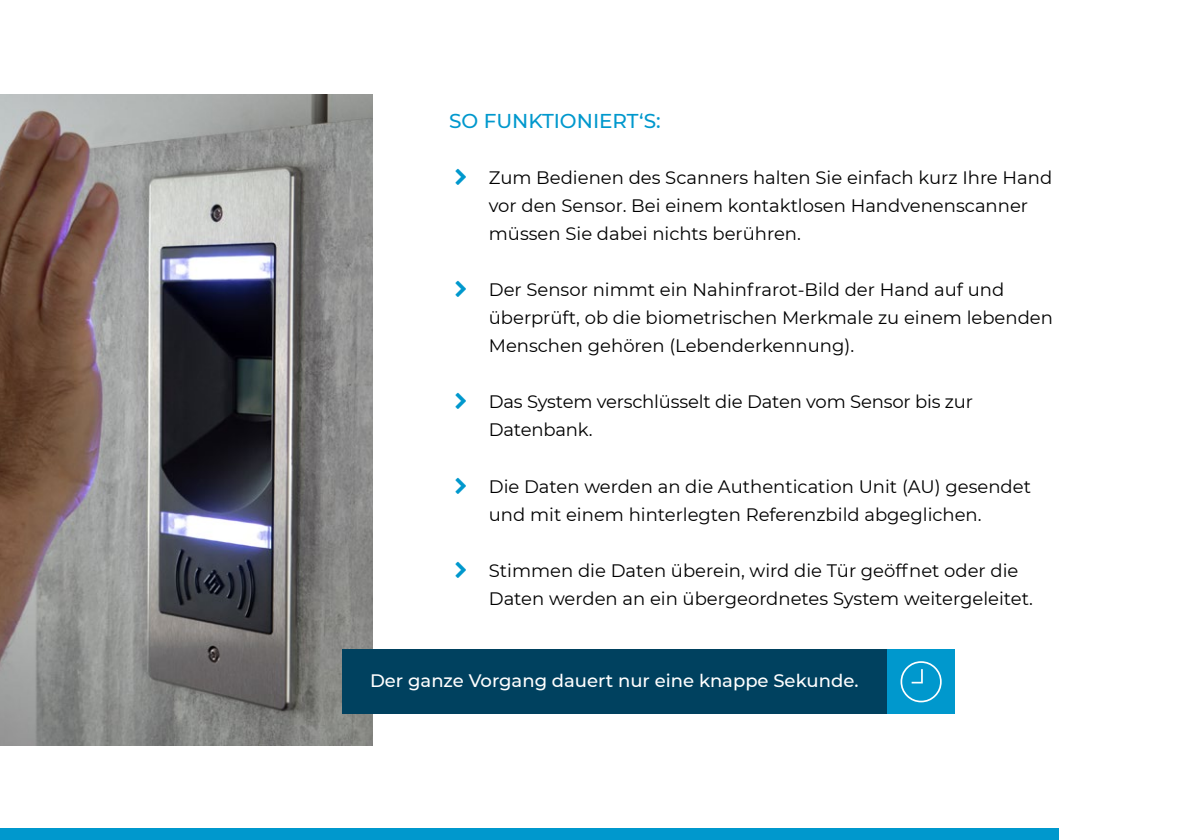
<style>
.page{position:relative;width:1191px;height:840px;background:#fff}
.page>*{position:absolute;margin:0;border:0;box-sizing:border-box;transform-origin:0 0}
.Headlines_2{font:500 20px "Montserrat";color:#0098cd}
.t1{font:18px/28px "Montserrat";color:#000}
.Copy{font:500 18px "Montserrat";color:#fff}
</style>
<div class="page">
<img style="left:0;top:94px;width:372px;height:651px">
<div style="left:0;top:828px;width:1058px;height:11px;background:#0098cd"></div>
<div style="left:342px;top:649px;width:545px;height:64px;background:#00415f"></div>
<div style="left:887px;top:649px;width:67px;height:64px;background:#0098cd"></div>
<svg style="left:900px;top:661px;width:41px;height:41px"></svg>
<p class="Headlines_2" style="left:449px;top:107px;width:213px">SO FUNKTIONIERT‘S:</p>
<p class="t1" style="left:489px;top:163px;width:565px">Zum Bedienen des Scanners halten Sie einfach kurz Ihre Hand vor den Sensor. Bei einem kontaktlosen Handvenenscanner müssen Sie dabei nichts berühren.</p>
<p class="t1" style="left:489px;top:275px;width:565px">Der Sensor nimmt ein Nahinfrarot-Bild der Hand auf und überprüft, ob die biometrischen Merkmale zu einem lebenden<br>Menschen gehören (Lebenderkennung).</p>
<p class="t1" style="left:489px;top:387px;width:486px">Das System verschlüsselt die Daten vom Sensor bis zur<br>Datenbank.</p>
<p class="t1" style="left:489px;top:471px;width:543px">Die Daten werden an die Authentication Unit (AU) gesendet und mit einem hinterlegten Referenzbild abgeglichen.</p>
<p class="t1" style="left:489px;top:555px;width:546px">Stimmen die Daten überein, wird die Tür geöffnet oder die<br>Daten werden an ein übergeordnetes System weitergeleitet.</p>
<p class="Copy" style="left:370px;top:667px;width:490px">Der ganze Vorgang dauert nur eine knappe Sekunde.</p>
</div>
